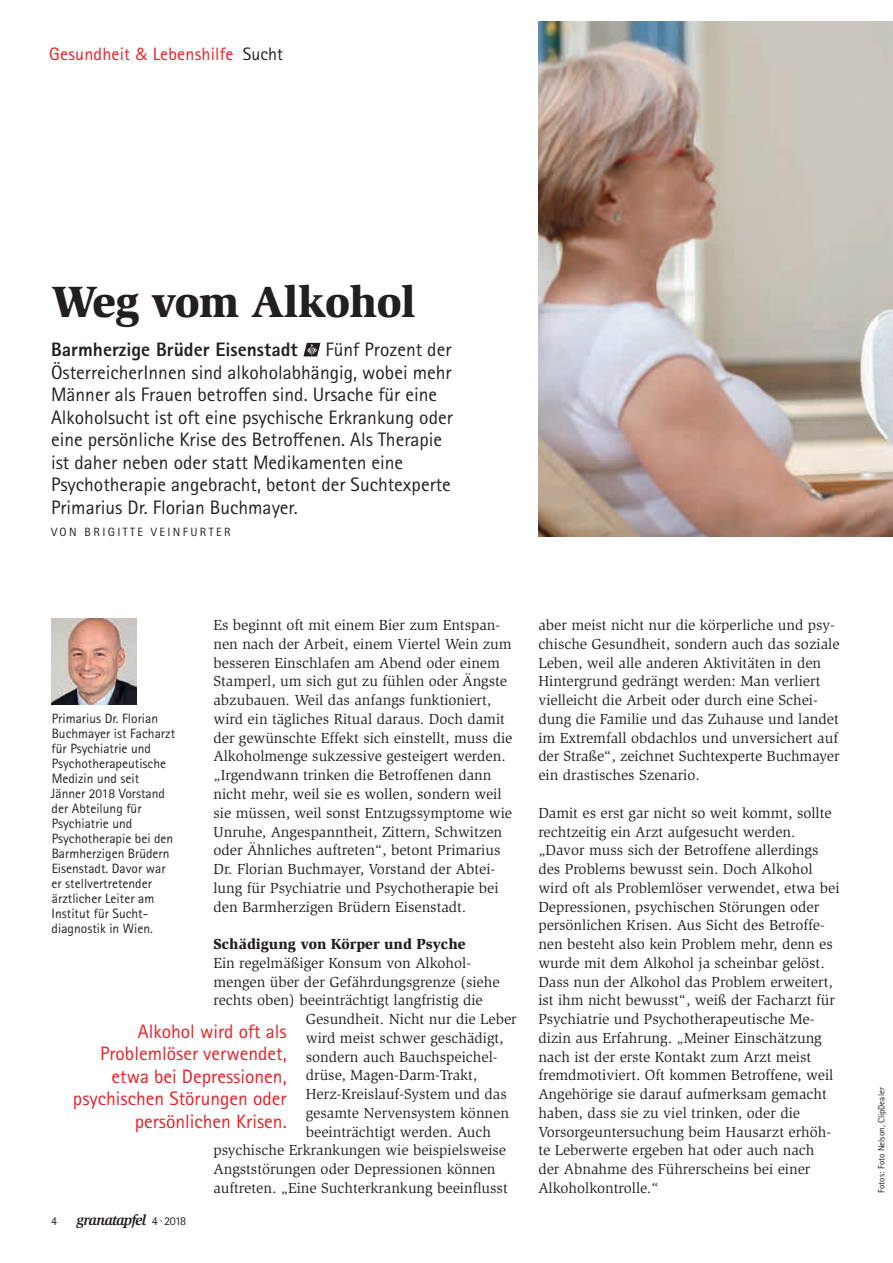
<style>
.page{position:relative;width:893px;height:1263px;background:#fff}
.page>*{position:absolute;margin:0;border:0;box-sizing:border-box;transform-origin:0 0}
.t1{font:900 45px "Slimbach Std";letter-spacing:-.02em;color:#231f20}
.t2{font:19.5px/22.5px "Rotis Sans Serif Pro";color:#231f20}
.t3{font:19.5px/22.5px "Rotis Sans Serif Pro";color:#ee1d23;text-align:right}
.t4{font:800 19.5px "Rotis Sans Serif Pro";color:#231f20}
.t5{font:18px "Rotis Sans Serif Pro";letter-spacing:.01em;color:#ee1d23}
.t6{font:15px/18.8px "Slimbach Std";color:#231f20}
.t7{font:900 15px "Slimbach Std";color:#231f20}
.t8{font:italic 700 15px "Slimbach Std";letter-spacing:-.05em;color:#231f20}
.t9{font:13.5px/15px "Rotis Sans Serif Pro";color:#231f20}
.t10{font:12px "Rotis Sans Serif Pro";letter-spacing:.2em;color:#231f20}
.t11{font:9px "Rotis Sans Serif Pro";color:#231f20}
.s1{font-family:"Avenir";font-size:17.25px}
.s2{color:#231f20}
.s3{font-family:"Rotis Sans Serif Pro";font-weight:400;font-style:normal;font-size:12px}
</style>
<div class="page">
<svg style="left:303px;top:343px;width:17px;height:13px"></svg>
<img style="left:51px;top:619px;width:86px;height:86px">
<img style="left:538px;top:21px;width:355px;height:515px">
<p class="t5" style="left:49px;top:43px;width:235px">Gesundheit <span class="s1">&amp;</span> Lebenshilfe <span class="s2">Sucht</span></p>
<h1 class="t1" style="left:51px;top:274px;width:366px">Weg vom Alkohol</h1>
<h2 class="t4" style="left:51px;top:337px;width:248px">Barmherzige Brüder Eisenstadt</h2>
<p class="t2" style="left:51px;top:339px;width:403px;text-indent:274px">Fünf Prozent der ÖsterreicherInnen sind alkoholabhängig, wobei mehr Männer als Frauen betroffen sind. Ursache für eine Alkoholsucht ist oft eine psychische Erkrankung oder eine persönliche Krise des Betroffenen. Als Therapie ist daher neben oder statt Medikamenten eine Psychotherapie angebracht, betont der Suchtexperte Primarius Dr. Florian Buchmayer.</p>
<p class="t10" style="left:51px;top:525px;width:181px">VON BRIGITTE VEINFURTER</p>
<p class="t6" style="left:213px;top:616px;width:300px">Es beginnt oft mit einem Bier zum Entspan&shy;nen nach der Arbeit, einem Viertel Wein zum besseren Einschlafen am Abend oder einem Stamperl, um sich gut zu fühlen oder Ängste abzubauen. Weil das anfangs funktioniert, wird ein tägliches Ritual daraus. Doch damit der gewünschte Effekt sich einstellt, muss die Alkoholmenge sukzessive gesteigert werden. „Irgendwann trinken die Betroffenen dann nicht mehr, weil sie es wollen, sondern weil sie müssen, weil sonst Entzugssymptome wie Unruhe, Angespanntheit, Zittern, Schwitzen oder Ähnliches auftreten“, betont Primarius Dr. Florian Buchmayer, Vorstand der Abtei&shy;lung für Psychiatrie und Psychotherapie bei den Barmherzigen Brüdern Eisenstadt.</p>
<p class="t7" style="left:213px;top:934px;width:254px">Schädigung von Körper und Psyche</p>
<p class="t6" style="left:213px;top:953px;width:259px">Ein regelmäßiger Konsum von Alkohol-</p>
<p class="t6" style="left:213px;top:972px;width:288px">mengen über der Gefährdungsgrenze (siehe</p>
<p class="t6" style="left:213px;top:991px;width:271px">rechts oben) beeinträchtigt langfristig die</p>
<p class="t6" style="left:306px;top:1010px;width:212px">Gesundheit. Nicht nur die Leber</p>
<p class="t6" style="left:306px;top:1028px;width:199px">wird meist schwer geschädigt,</p>
<p class="t6" style="left:306px;top:1047px;width:193px">sondern auch Bauchspeichel-</p>
<p class="t6" style="left:306px;top:1066px;width:173px">drüse, Magen-Darm-Trakt,</p>
<p class="t6" style="left:306px;top:1085px;width:202px">Herz-Kreislauf-System und das</p>
<p class="t6" style="left:306px;top:1103px;width:205px">gesamte Nervensystem können</p>
<p class="t6" style="left:306px;top:1122px;width:187px">beeinträchtigt werden. Auch</p>
<p class="t6" style="left:213px;top:1141px;width:294px">psychische Erkrankungen wie beispielsweise</p>
<p class="t6" style="left:213px;top:1160px;width:284px">Angststörungen oder Depressionen können</p>
<p class="t6" style="left:213px;top:1178px;width:296px">auftreten. „Eine Suchterkrankung beeinflusst</p>
<p class="t9" style="left:51px;top:711px;width:126px">Primarius Dr. Florian<br>Buchmayer ist Facharzt für Psychiatrie und<br>Psychotherapeutische<br>Medizin und seit<br>Jänner 2018 Vorstand der Abteilung für<br>Psychiatrie und<br>Psychotherapie bei den<br>Barmherzigen Brüdern<br>Eisenstadt. Davor war er stellvertretender ärztlicher Leiter am<br>Institut für Sucht&shy;diagnostik in Wien.</p>
<h2 class="t3" style="left:73px;top:1020px;width:215px">Alkohol wird oft als<br>Problemlöser verwendet, etwa bei Depressionen, psychischen Störungen oder persönlichen Krisen.</h2>
<p class="t10" style="left:51px;top:1214px;width:7px">4</p>
<p class="t8" style="left:77px;top:1211px;width:111px">granatapfel <span class="s3">4 ∙ 2018</span></p>
<p class="t6" style="left:538px;top:616px;width:303px">aber meist nicht nur die körperliche und psy&shy;chische Gesundheit, sondern auch das soziale Leben, weil alle anderen Aktivitäten in den Hintergrund gedrängt werden: Man verliert vielleicht die Arbeit oder durch eine Schei&shy;dung die Familie und das Zuhause und landet im Extremfall obdachlos und unversichert auf der Straße“, zeichnet Suchtexperte Buchmayer ein drastisches Szenario.</p>
<p class="t6" style="left:538px;top:803px;width:303px">Damit es erst gar nicht so weit kommt, sollte rechtzeitig ein Arzt aufgesucht werden. „Davor muss sich der Betroffene allerdings des Problems bewusst sein. Doch Alkohol wird oft als Problemlöser verwendet, etwa bei Depressionen, psychischen Störungen oder persönlichen Krisen. Aus Sicht des Betroffe&shy;nen besteht also kein Problem mehr, denn es wurde mit dem Alkohol ja scheinbar gelöst.<br>Dass nun der Alkohol das Problem erweitert, ist ihm nicht bewusst“, weiß der Facharzt für Psychiatrie und Psychotherapeutische Me&shy;dizin aus Erfahrung. „Meiner Einschätzung nach ist der erste Kontakt zum Arzt meist fremdmotiviert. Oft kommen Betroffene, weil Angehörige sie darauf aufmerksam gemacht haben, dass sie zu viel trinken, oder die Vorsorgeuntersuchung beim Hausarzt erhöh&shy;te Leberwerte ergeben hat oder auch nach<br>der Abnahme des Führerscheins bei einer Alkoholkontrolle.“</p>
<p class="t11" style="left:876px;top:1193px;width:107px;rotate:-90deg">Fotos: Foto Nelson, ClipDealer</p>
</div>
